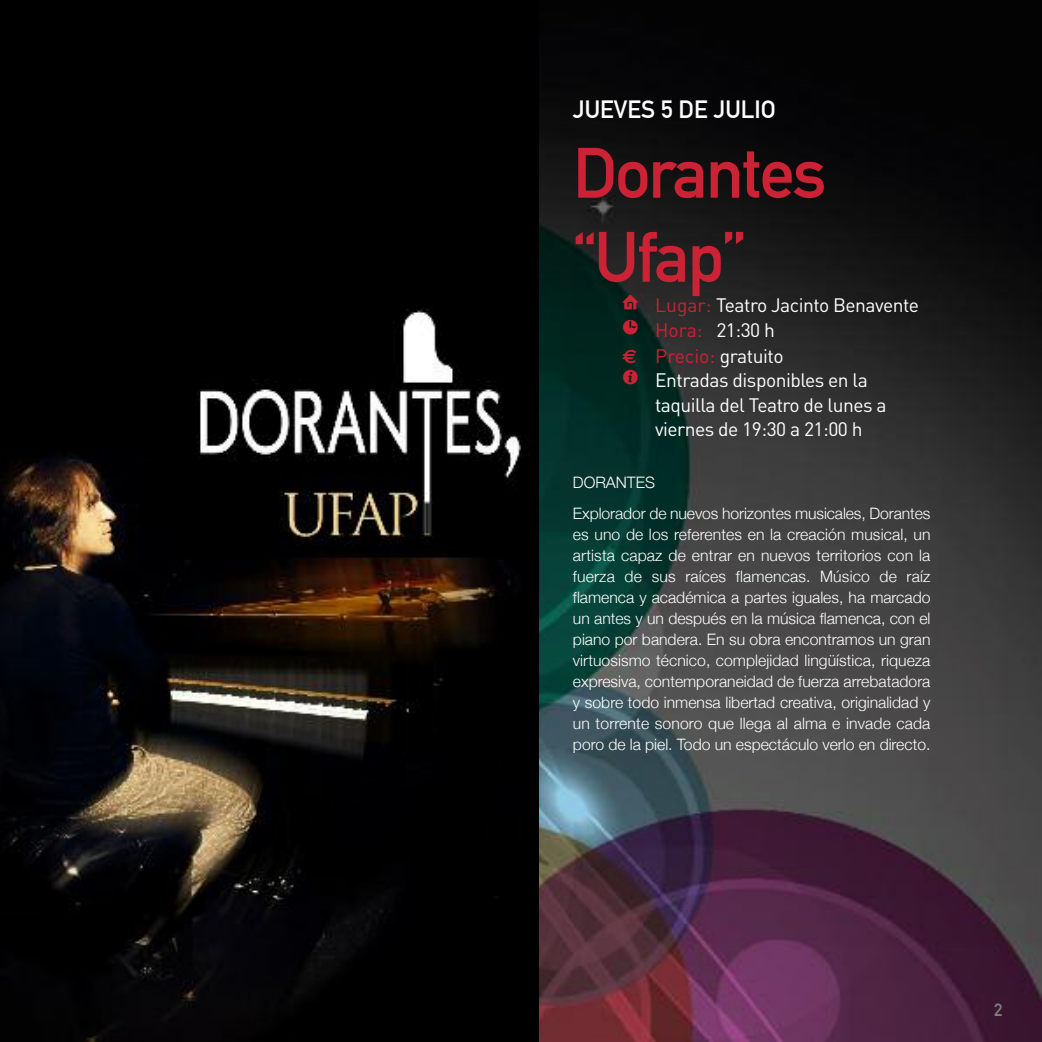
<style>
.page{position:relative;width:1042px;height:1042px;background:#fff}
.page>*{position:absolute;margin:0;border:0;box-sizing:border-box;transform-origin:0 0}
.t1{font:700 70px/84px "DIN Alternate";letter-spacing:-.025em;color:#cc2235}
.t2{font:700 24.5px "DIN Alternate";color:#fff}
.t3{font:19.25px "DIN";letter-spacing:-.025em;color:#fff}
.t4{font:700 17.5px "DIN Alternate";color:#7d7d7d}
.t5{font:300 15.75px/21px "Helvetica Neue";color:#fff}
.s1{font-family:"Breezi Icon Set";color:#cc2235}
.s2{color:#cc2235}
.s3{font-family:"Euro Sans";font-weight:700;color:#cc2235}
</style>
<div class="page">
<img style="left:539px;top:0;width:503px;height:1042px">
<img style="left:0;top:0;width:539px;height:1042px">
<h2 class="t2" style="left:573px;top:95px;width:204px">JUEVES 5 DE JULIO</h2>
<h1 class="t1" style="left:573px;top:131px;width:255px">DORANTES “UFAP”</h1>
<p class="t3" style="left:622px;top:294px;width:298px"><span class="s1">h</span> <span class="s2">Lugar:</span> Teatro Jacinto Benavente</p>
<p class="t3" style="left:622px;top:319px;width:154px"><span class="s1">c</span> <span class="s2">Hora:</span> 21:30 h</p>
<p class="t3" style="left:622px;top:344px;width:162px"><span class="s3">€</span> <span class="s2">Precio:</span> gratuito</p>
<p class="t3" style="left:622px;top:369px;width:247px"><span class="s1">i</span> Entradas disponibles en la</p>
<p class="t3" style="left:655px;top:393px;width:233px">taquilla del Teatro de lunes a</p>
<p class="t3" style="left:655px;top:418px;width:209px">viernes de 19:30 a 21:00 h</p>
<p class="t5" style="left:573px;top:467px;width:359px;line-height:31px">DORANTES<br>Explorador de nuevos horizontes musicales, Dorantes</p>
<p class="t5" style="left:573px;top:524px;width:359px;text-align:justify">es uno de los referentes en la creación musical, un artista capaz de entrar en nuevos territorios con la fuerza de sus raíces flamencas. Músico de raíz flamenca y académica a partes iguales, ha marcado un antes y un después en la música flamenca, con el piano por bandera. En su obra encontramos un gran virtuosismo técnico, complejidad lingüística, riqueza expresiva, contemporaneidad de fuerza arrebatadora y sobre todo inmensa libertad creativa, originalidad y un torrente sonoro que llega al alma e invade cada poro de la piel. Todo un espectáculo verlo en directo.</p>
<p class="t4" style="left:994px;top:999px;width:10px">2</p>
</div>
